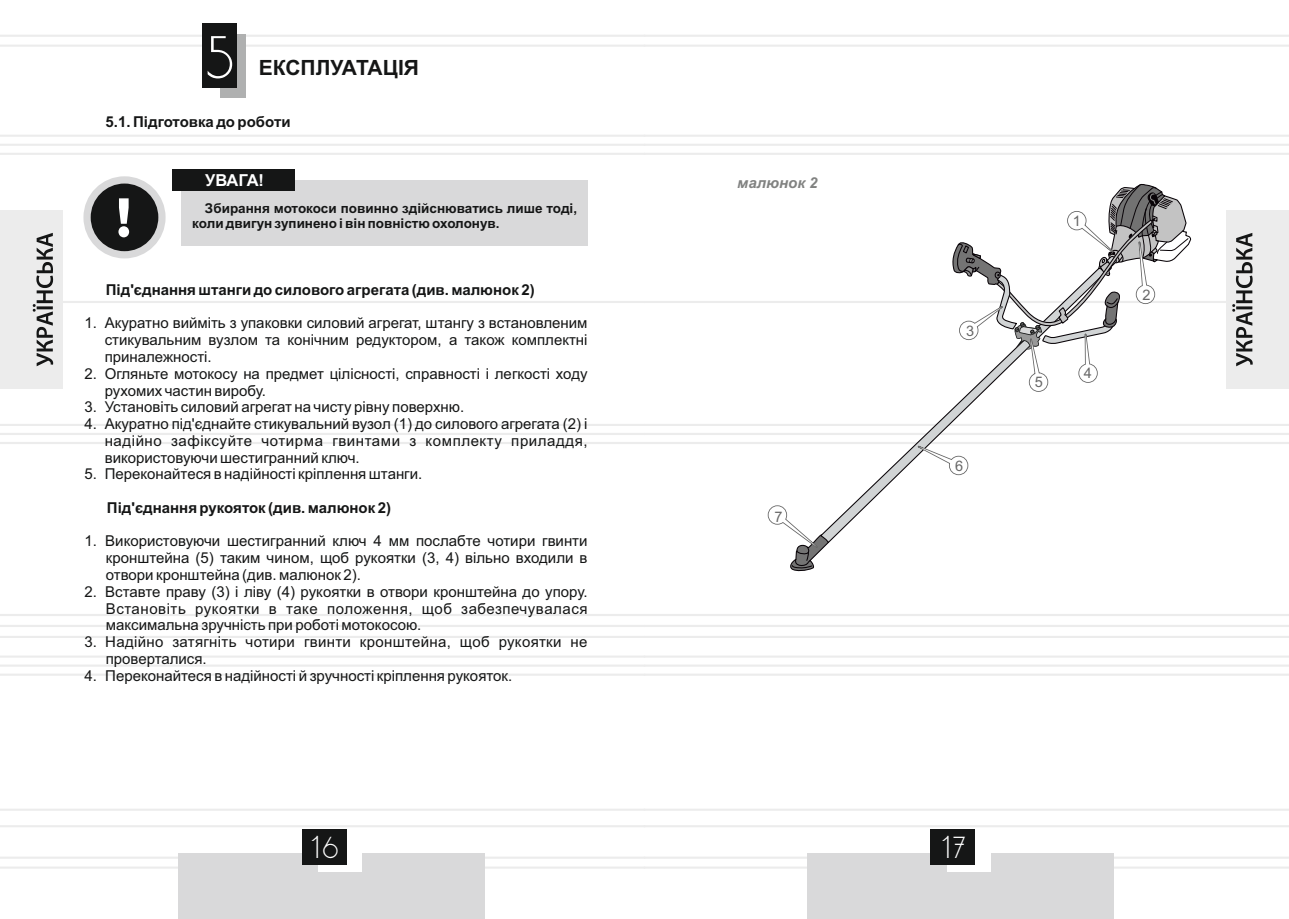
<style>
.page{position:relative;width:1289px;height:919px;background:#fff}
.page>*{position:absolute;margin:0;border:0;box-sizing:border-box;transform-origin:0 0}
.t1{font:52.2px "DS Standart Cyr";color:#fff}
.t2{font:26.25px "DS Standart Cyr";color:#fff}
.t3{font:700 21px "Arial";color:#151616}
.t4{font:700 16.5px "Arial";letter-spacing:-.025em;color:#fff}
.t5{font:15px/16.8px "Arial";color:#151616;text-align:justify}
.t6{font:700 15px "Arial";color:#151616}
.t7{font:15px/16.8px "Arial";letter-spacing:.02em;color:#151616}
.t8{font:italic 700 15px "Arial";color:#818281}
.t9{font:14.55px "Arial";color:#676767}
.t10{font:700 13.5px/15.1px "Arial";color:#151616}
</style>
<div class="page">
<hr style="left:644px;top:135px;width:644px;height:2px;background:#ececec">
<hr style="left:644px;top:153px;width:644px;height:2px;background:#ececec">
<hr style="left:644px;top:424px;width:644px;height:2px;background:#ececec">
<hr style="left:644px;top:614px;width:644px;height:2px;background:#ececec">
<hr style="left:644px;top:635px;width:644px;height:3px;background:#ececec">
<hr style="left:644px;top:655px;width:644px;height:2px;background:#ececec">
<hr style="left:644px;top:673px;width:644px;height:2px;background:#ececec">
<hr style="left:644px;top:856px;width:644px;height:2px;background:#ececec">
<hr style="left:644px;top:866px;width:644px;height:2px;background:#ececec">
<hr style="left:644px;top:35px;width:644px;height:2px;background:#ececec">
<hr style="left:644px;top:45px;width:644px;height:2px;background:#ececec">
<hr style="left:644px;top:808px;width:644px;height:2px;background:#ececec">
<hr style="left:644px;top:825px;width:644px;height:2px;background:#ececec">
<hr style="left:644px;top:301px;width:644px;height:2px;background:#ececec">
<hr style="left:0;top:135px;width:644px;height:2px;background:#ececec">
<hr style="left:0;top:144px;width:1288px;height:2px;background:#ececec">
<hr style="left:0;top:153px;width:644px;height:2px;background:#ececec">
<hr style="left:0;top:424px;width:644px;height:2px;background:#ececec">
<hr style="left:0;top:614px;width:644px;height:2px;background:#ececec">
<hr style="left:0;top:625px;width:1288px;height:2px;background:#ececec">
<hr style="left:0;top:635px;width:644px;height:3px;background:#ececec">
<hr style="left:0;top:655px;width:644px;height:2px;background:#ececec">
<hr style="left:0;top:664px;width:1288px;height:3px;background:#f1f1f1">
<hr style="left:0;top:673px;width:644px;height:2px;background:#ececec">
<hr style="left:0;top:856px;width:644px;height:2px;background:#ececec">
<hr style="left:0;top:866px;width:644px;height:2px;background:#ececec">
<hr style="left:0;top:35px;width:644px;height:2px;background:#ececec">
<hr style="left:0;top:45px;width:644px;height:2px;background:#ececec">
<hr style="left:0;top:808px;width:644px;height:2px;background:#ececec">
<hr style="left:0;top:825px;width:644px;height:2px;background:#ececec">
<hr style="left:0;top:301px;width:644px;height:2px;background:#ececec">
<div style="left:178px;top:853px;width:307px;height:65px;background:#d9d9da"></div>
<div style="left:318px;top:832px;width:44px;height:39px;background:#fff"></div>
<div style="left:301px;top:829px;width:45px;height:36px;background:#151616"></div>
<div style="left:0;top:210px;width:62px;height:179px;background:#ececec"></div>
<svg style="left:33px;top:233px;width:20px;height:133px"></svg>
<div style="left:807px;top:853px;width:306px;height:65px;background:#d9d9da"></div>
<div style="left:946px;top:832px;width:44px;height:39px;background:#fff"></div>
<div style="left:930px;top:829px;width:45px;height:36px;background:#151616"></div>
<div style="left:1226px;top:210px;width:62px;height:179px;background:#ececec"></div>
<svg style="left:1232px;top:233px;width:20px;height:133px"></svg>
<div style="left:220px;top:34px;width:26px;height:63px;background:#afb0b0"></div>
<div style="left:202px;top:24px;width:35px;height:64px;background:#151616"></div>
<svg style="left:849px;top:392px;width:135px;height:131px"></svg>
<svg style="left:0;top:431px;width:1288px;height:45px"></svg>
<svg style="left:767px;top:505px;width:82px;height:67px"></svg>
<svg style="left:952px;top:183px;width:240px;height:209px"></svg>
<div style="left:83px;top:176px;width:82px;height:82px;border:14px solid #d9d9da;border-radius:50%"></div>
<div style="left:91px;top:183px;width:67px;height:68px;background:#151616;border-radius:50%"></div>
<svg style="left:118px;top:198px;width:11px;height:39px"></svg>
<div style="left:181px;top:180px;width:406px;height:66px;background:#d9d9da"></div>
<div style="left:173px;top:169px;width:122px;height:21px;background:#151616"></div>
<h1 class="t1" style="left:206px;top:36px;width:28px">5</h1>
<h3 class="t3" style="left:259px;top:60px;width:162px">ЕКСПЛУАТАЦІЯ</h3>
<p class="t6" style="left:106px;top:116px;width:186px">5.1. Підготовка до роботи</p>
<p class="t4" style="left:205px;top:173px;width:60px">УВАГА!</p>
<p class="t10" style="left:192px;top:202px;width:386px;text-indent:13px">Збирання мотокоси повинно здійснюватись лише тоді, коли двигун зупинено і він повністю охолонув.</p>
<p class="t6" style="left:106px;top:284px;width:430px">Під'єднання штанги до силового агрегата (див. малюнок 2)</p>
<p class="t5" style="left:105px;top:316px;width:484px;text-indent:-20px">1. Акуратно вийміть з упаковки силовий агрегат, штангу з встановленим стикувальним вузлом та конічним редуктором, а також комплектні приналежності.</p>
<p class="t5" style="left:105px;top:366px;width:484px;text-indent:-20px">2. Огляньте мотокосу на предмет цілісності, справності і легкості ходу рухомих частин виробу.</p>
<p class="t5" style="left:84px;top:400px;width:381px">3. Установіть силовий агрегат на чисту рівну поверхню.</p>
<p class="t5" style="left:105px;top:417px;width:484px;text-indent:-20px">4. Акуратно під'єднайте стикувальний вузол (1) до силового агрегата (2) і надійно зафіксуйте чотирма гвинтами з комплекту приладдя, використовуючи шестигранний ключ.</p>
<p class="t5" style="left:84px;top:467px;width:339px">5. Переконайтеся в надійності кріплення штанги.</p>
<p class="t6" style="left:107px;top:502px;width:286px">Під'єднання рукояток (див. малюнок 2)</p>
<p class="t5" style="left:106px;top:534px;width:483px;text-indent:-21px">1. Використовуючи шестигранний ключ 4 мм послабте чотири гвинти кронштейна (5) таким чином, щоб рукоятки (3, 4) вільно входили в отвори кронштейна (див. малюнок 2).</p>
<p class="t5" style="left:106px;top:584px;width:483px;text-indent:-21px">2. Вставте праву (3) і ліву (4) рукоятки в отвори кронштейна до упору.<br>Встановіть рукоятки в таке положення, щоб забезпечувалася максимальна зручність при роботі мотокосою.</p>
<p class="t7" style="left:106px;top:634px;width:483px;text-indent:-21px">3. Надійно затягніть чотири гвинти кронштейна, щоб рукоятки не проверталися.</p>
<p class="t5" style="left:84px;top:668px;width:429px">4. Переконайтеся в надійності й зручності кріплення рукояток.</p>
<p class="t8" style="left:737px;top:177px;width:82px">малюнок 2</p>
<p class="t9" style="left:774px;top:511px;width:10px">7</p>
<p class="t9" style="left:966px;top:326px;width:10px">3</p>
<p class="t9" style="left:955px;top:461px;width:10px">6</p>
<h2 class="t2" style="left:311px;top:836px;width:28px">16</h2>
<h2 class="t2" style="left:941px;top:836px;width:25px">17</h2>
<p class="t9" style="left:1072px;top:215px;width:10px">1</p>
<p class="t9" style="left:1034px;top:377px;width:10px">5</p>
<p class="t9" style="left:1083px;top:367px;width:10px">4</p>
<p class="t9" style="left:1142px;top:290px;width:10px">2</p>
</div>
